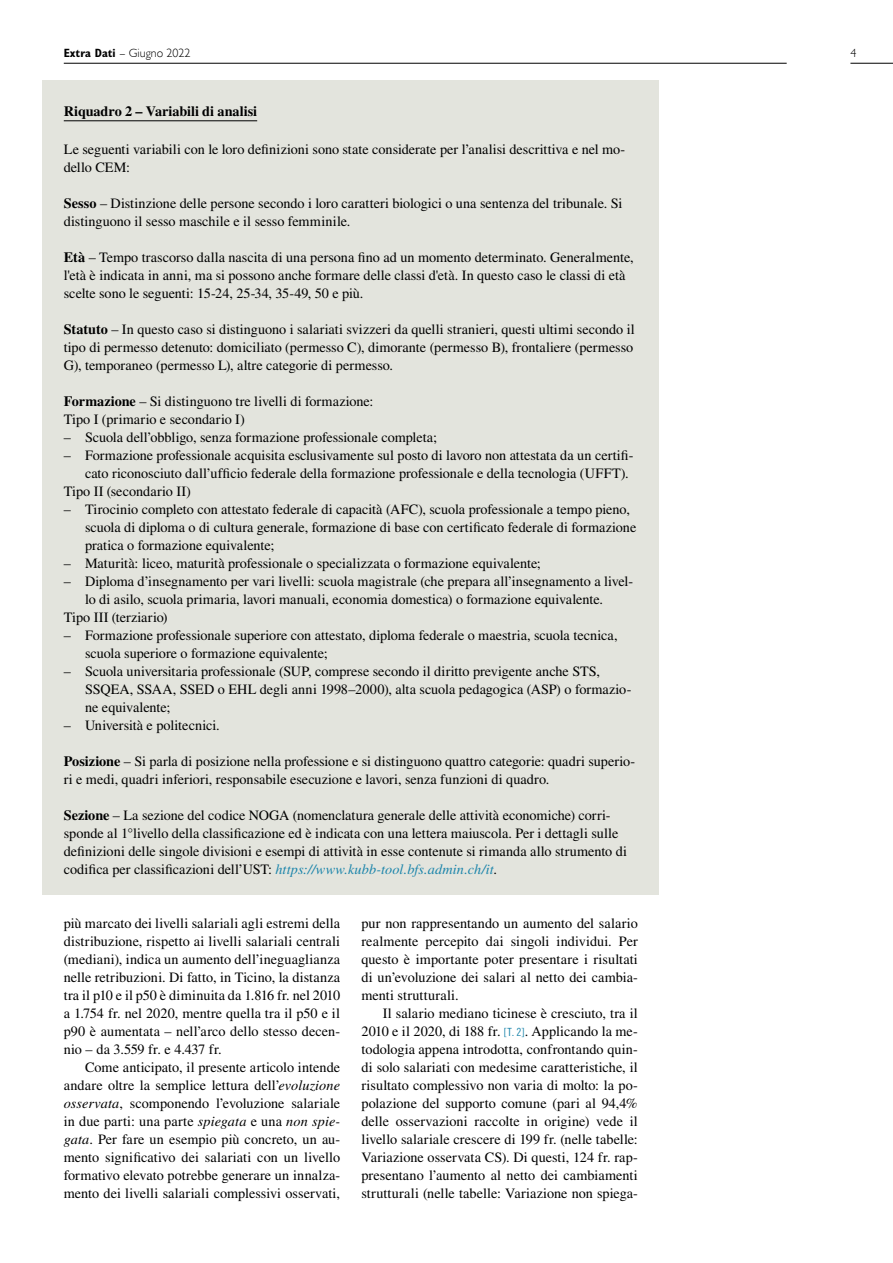
<style>
.page{position:relative;width:893px;height:1263px;background:#fff}
.page>*{position:absolute;margin:0;border:0;box-sizing:border-box;transform-origin:0 0}
.t1{font:14.25px/18px "Times LT Std";color:#000}
.t2{font:700 14.25px "Times LT Std";color:#000}
.t3{font:300 12px "Gill Sans";color:#000}
.s1{font-family:"Gill Sans MT Std";font-weight:700;font-stretch:condensed}
.s2{font-weight:700}
.s3{font-style:italic;color:#1a84aa}
.s4{font-style:italic}
.s5{font-family:"Trade Gothic LT Std Cn 18";font-size:11.25px;color:#1a84aa}
</style>
<div class="page">
<hr style="left:64px;top:63px;width:723px;height:1px;background:#000">
<hr style="left:850px;top:63px;width:43px;height:1px;background:#000">
<div style="left:43px;top:81px;width:616px;height:814px;background:#e3e4dd"></div>
<hr style="left:64px;top:120px;width:193px;height:1px;background:#000">
<p class="t3" style="left:64px;top:46px;width:128px"><span class="s1">Extra Dati</span> – Giugno 2022</p>
<p class="t3" style="left:850px;top:46px;width:7px">4</p>
<p class="t2" style="left:64px;top:103px;width:195px">Riquadro 2 – Variabili di analisi</p>
<p class="t1" style="left:64px;top:140px;width:563px">Le seguenti variabili con le loro definizioni sono state considerate per l’analisi descrittiva e nel mo&shy;dello CEM:</p>
<p class="t1" style="left:64px;top:194px;width:560px"><span class="s2">Sesso</span> – Distinzione delle persone secondo i loro caratteri biologici o una sentenza del tribunale. Si distinguono il sesso maschile e il sesso femminile.</p>
<p class="t1" style="left:64px;top:248px;width:571px"><span class="s2">Età</span> – Tempo trascorso dalla nascita di una persona fino ad un momento determinato. Generalmente, l'età è indicata in anni, ma si possono anche formare delle classi d'età. In questo caso le classi di età scelte sono le seguenti: 15-24, 25-34, 35-49, 50 e più.</p>
<p class="t1" style="left:64px;top:320px;width:572px;text-align:justify"><span class="s2">Statuto</span> – In questo caso si distinguono i salariati svizzeri da quelli stranieri, questi ultimi secondo il tipo di permesso detenuto: domiciliato (permesso C), dimorante (permesso B), frontaliere (permesso G), temporaneo (permesso L), altre categorie di permesso.</p>
<p class="t1" style="left:64px;top:392px;width:311px"><span class="s2">Formazione</span> – Si distinguono tre livelli di formazione:<br>Tipo I (primario e secondario I)</p>
<p class="t1" style="left:64px;top:428px;width:375px">– Scuola dell’obbligo, senza formazione professionale completa;</p>
<p class="t1" style="left:64px;top:446px;width:571px">– Formazione professionale acquisita esclusivamente sul posto di lavoro non attestata da un certifi-</p>
<p class="t1" style="left:85px;top:464px;width:545px">cato riconosciuto dall’ufficio federale della formazione professionale e della tecnologia (UFFT).</p>
<p class="t1" style="left:64px;top:482px;width:129px">Tipo II (secondario II)</p>
<p class="t1" style="left:85px;top:500px;width:553px;text-indent:-21px">– Tirocinio completo con attestato federale di capacità (AFC), scuola professionale a tempo pieno, scuola di diploma o di cultura generale, formazione di base con certificato federale di formazione pratica o formazione equivalente;</p>
<p class="t1" style="left:64px;top:554px;width:479px">– Maturità: liceo, maturità professionale o specializzata o formazione equivalente;</p>
<p class="t1" style="left:64px;top:572px;width:571px">– Diploma d’insegnamento per vari livelli: scuola magistrale (che prepara all’insegnamento a livel-</p>
<p class="t1" style="left:85px;top:590px;width:520px">lo di asilo, scuola primaria, lavori manuali, economia domestica) o formazione equivalente.</p>
<p class="t1" style="left:64px;top:608px;width:105px">Tipo III (terziario)</p>
<p class="t1" style="left:85px;top:626px;width:534px;text-indent:-21px">– Formazione professionale superiore con attestato, diploma federale o maestria, scuola tecnica, scuola superiore o formazione equivalente;</p>
<p class="t1" style="left:85px;top:662px;width:548px;text-indent:-21px">– Scuola universitaria professionale (SUP, comprese secondo il diritto previgente anche STS,<br>SSQEA, SSAA, SSED o EHL degli anni 1998–2000), alta scuola pedagogica (ASP) o formazio&shy;ne equivalente;</p>
<p class="t1" style="left:64px;top:716px;width:158px">– Università e politecnici.</p>
<p class="t1" style="left:64px;top:752px;width:573px"><span class="s2">Posizione</span> – Si parla di posizione nella professione e si distinguono quattro categorie: quadri superio&shy;ri e medi, quadri inferiori, responsabile esecuzione e lavori, senza funzioni di quadro.</p>
<p class="t1" style="left:64px;top:806px;width:565px"><span class="s2">Sezione</span> – La sezione del codice NOGA (nomenclatura generale delle attività economiche) corri&shy;sponde al 1°livello della classificazione ed è indicata con una lettera maiuscola. Per i dettagli sulle definizioni delle singole divisioni e esempi di attività in esse contenute si rimanda allo strumento di codifica per classificazioni dell’UST: <span class="s3">https://www.kubb-tool.bfs.admin.ch/it</span>.</p>
<p class="t1" style="left:64px;top:914px;width:278px;text-align:justify">più marcato dei livelli salariali agli estremi della distribuzione, rispetto ai livelli salariali centrali (mediani), indica un aumento dell’ineguaglianza nelle retribuzioni. Di fatto, in Ticino, la distanza tra il p10 e il p50 è diminuita da 1.816 fr. nel 2010 a 1.754 fr. nel 2020, mentre quella tra il p50 e il p90 è aumentata – nell’arco dello stesso decen&shy;nio – da 3.559 fr. e 4.437 fr.</p>
<p class="t1" style="left:64px;top:1058px;width:278px;text-align:justify;text-indent:21px">Come anticipato, il presente articolo intende andare oltre la semplice lettura dell’<span class="s4">evoluzione osservata</span>, scomponendo l’evoluzione salariale in due parti: una parte <span class="s4">spiegata</span> e una <span class="s4">non spie&shy;gata</span>. Per fare un esempio più concreto, un au&shy;mento significativo dei salariati con un livello formativo elevato potrebbe generare un innalza&shy;mento dei livelli salariali complessivi osservati,</p>
<p class="t1" style="left:361px;top:914px;width:278px;text-align:justify">pur non rappresentando un aumento del salario realmente percepito dai singoli individui. Per questo è importante poter presentare i risultati di un’evoluzione dei salari al netto dei cambia&shy;menti strutturali.</p>
<p class="t1" style="left:361px;top:1004px;width:278px;text-align:justify;text-indent:21px">Il salario mediano ticinese è cresciuto, tra il 2010 e il 2020, di 188 fr. <span class="s5">[T. 2]</span>. Applicando la me&shy;todologia appena introdotta, confrontando quin&shy;di solo salariati con medesime caratteristiche, il risultato complessivo non varia di molto: la po&shy;polazione del supporto comune (pari al 94,4% delle osservazioni raccolte in origine) vede il livello salariale crescere di 199 fr. (nelle tabelle:<br>Variazione osservata CS). Di questi, 124 fr. rap&shy;presentano l’aumento al netto dei cambiamenti strutturali (nelle tabelle: Variazione non spiega-</p>
</div>
